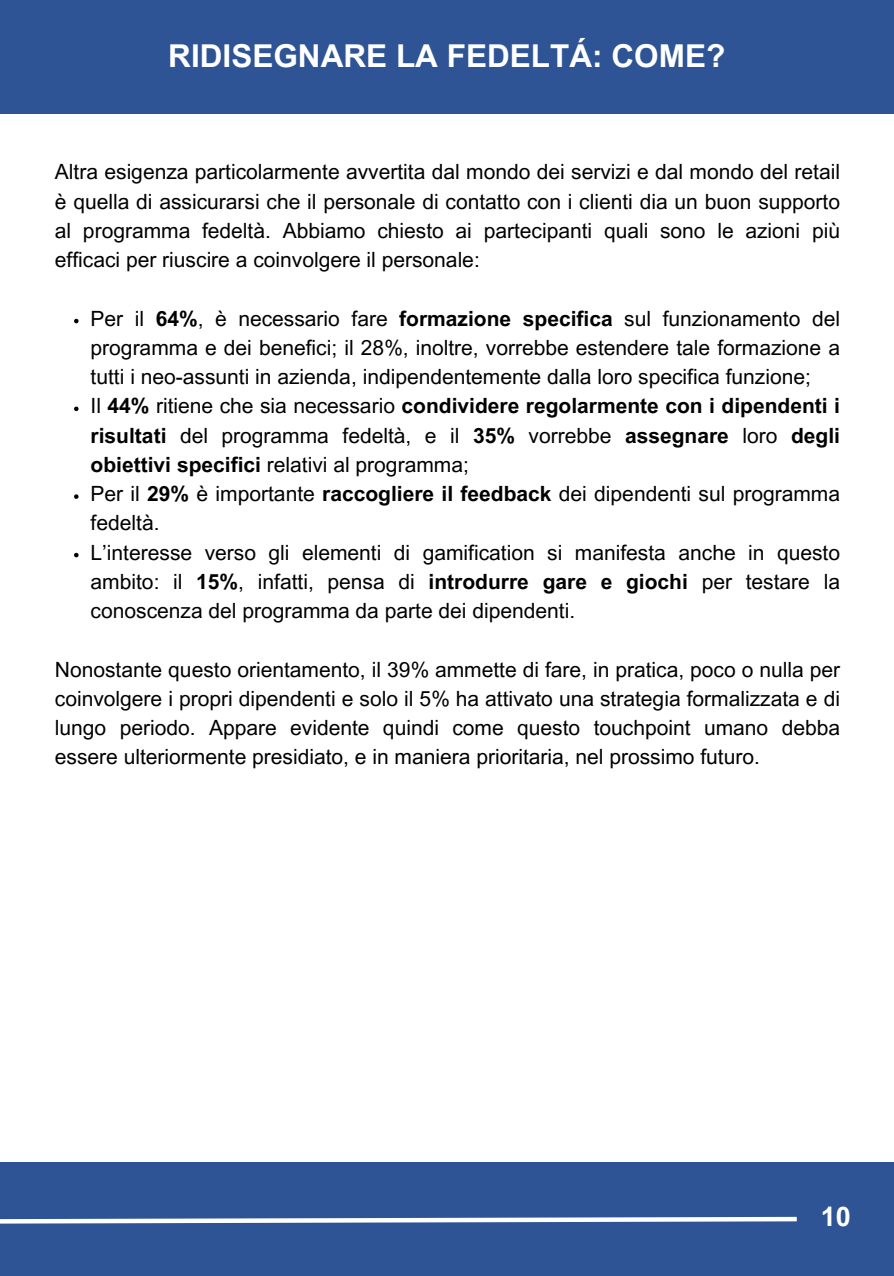
<style>
.page{position:relative;width:894px;height:1276px;background:#fff}
.page>*{position:absolute;margin:0;border:0;box-sizing:border-box;transform-origin:0 0}
.t1{font:700 31.5px "Arial MT Pro";color:#fff}
.t2{font:700 27px "Arial MT Pro";color:#fff}
.t3{font:21px/29.2px "Arial MT Pro";color:#000;text-align:justify}
.s1{font-weight:700}
</style>
<div class="page">
<div style="left:0;top:1162px;width:893px;height:114px;background:#2e5495"></div>
<svg style="left:0;top:1216px;width:797px;height:8px"></svg>
<div style="left:0;top:0;width:893px;height:113px;background:#2e5495"></div>
<svg style="left:74px;top:319px;width:5px;height:4px"></svg>
<svg style="left:74px;top:407px;width:5px;height:4px"></svg>
<svg style="left:74px;top:494px;width:5px;height:5px"></svg>
<svg style="left:74px;top:553px;width:5px;height:4px"></svg>
<h1 class="t1" style="left:168px;top:44px;width:558px">RIDISEGNARE LA FEDELTÁ: COME?</h1>
<p class="t3" style="left:55px;top:160px;width:786px">Altra esigenza particolarmente avvertita dal mondo dei servizi e dal mondo del retail è quella di assicurarsi che il personale di contatto con i clienti dia un buon supporto al programma fedeltà. Abbiamo chiesto ai partecipanti quali sono le azioni più efficaci per riuscire a coinvolgere il personale:</p>
<p class="t3" style="left:91px;top:306px;width:750px;text-align:left">Per il <span class="s1">64%</span>, è necessario fare <span class="s1">formazione specifica</span> sul funzionamento del programma e dei benefici; il 28%, inoltre, vorrebbe estendere tale formazione a tutti i neo-assunti in azienda, indipendentemente dalla loro specifica funzione;<br>Il <span class="s1">44%</span> ritiene che sia necessario <span class="s1">condividere regolarmente con i dipendenti i risultati</span> del programma fedeltà, e il <span class="s1">35%</span> vorrebbe <span class="s1">assegnare</span> loro <span class="s1">degli obiettivi specifici</span> relativi al programma;<br>Per il <span class="s1">29%</span> è importante <span class="s1">raccogliere il feedback</span> dei dipendenti sul programma fedeltà.<br>L’interesse verso gli elementi di gamification si manifesta anche in questo ambito: il <span class="s1">15%</span>, infatti, pensa di <span class="s1">introdurre gare e giochi</span> per testare la conoscenza del programma da parte dei dipendenti.</p>
<p class="t3" style="left:55px;top:657px;width:786px">Nonostante questo orientamento, il 39% ammette di fare, in pratica, poco o nulla per coinvolgere i propri dipendenti e solo il 5% ha attivato una strategia formalizzata e di lungo periodo. Appare evidente quindi come questo touchpoint umano debba essere ulteriormente presidiato, e in maniera prioritaria, nel prossimo futuro.</p>
<p class="t2" style="left:820px;top:1207px;width:32px">10</p>
</div>
